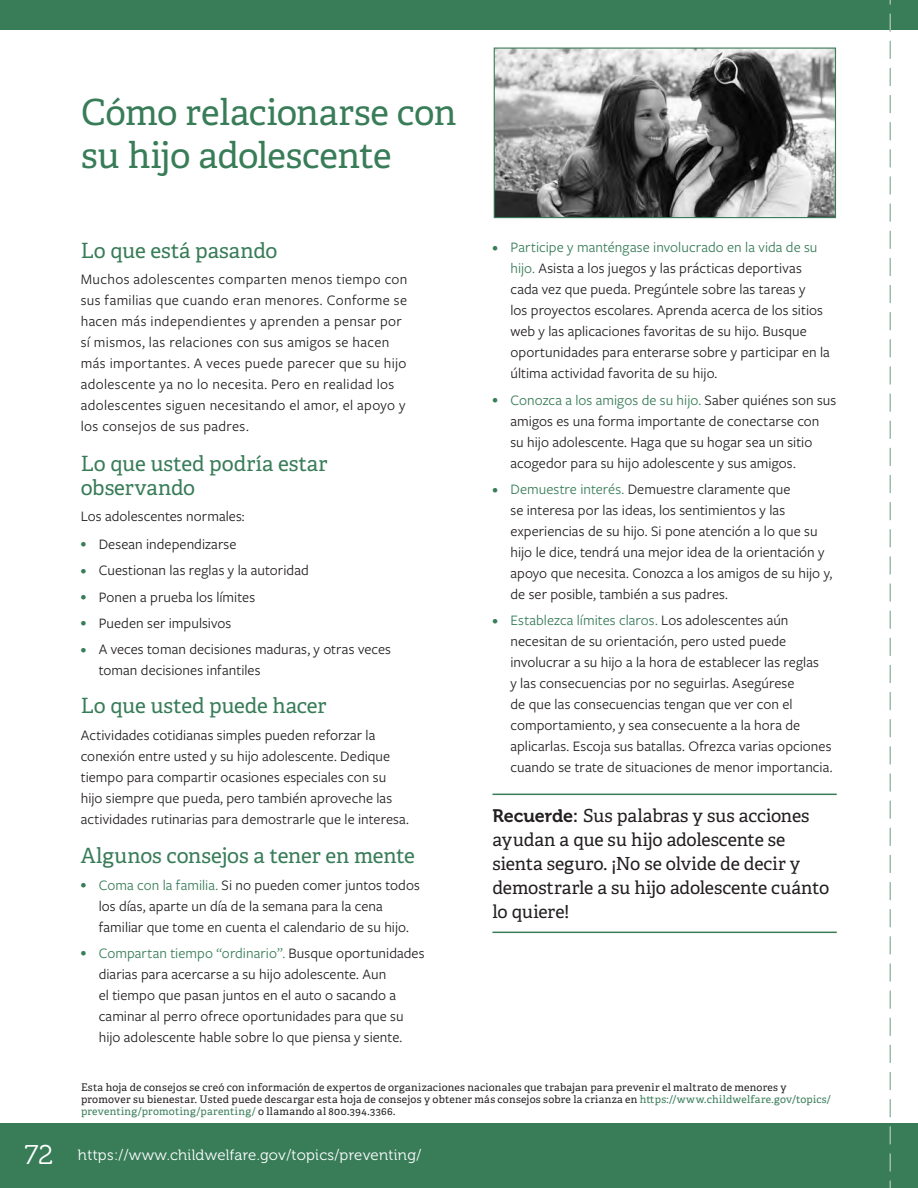
<style>
.page{position:relative;width:918px;height:1188px;background:#fff}
.page>*{position:absolute;margin:0;border:0;box-sizing:border-box;transform-origin:0 0}
.t1{font:36px/43.2px "Adelle PE";letter-spacing:-.01em;color:#387c58}
.t2{font:21px/24px "Adelle PE";letter-spacing:-.005em;color:#387c58}
.t3{font:18px/24px "Adelle PE";letter-spacing:-.005em;color:#231f20}
.t4{font:15px/21px "Freight Sans Pro";letter-spacing:.005em;color:#231f20}
.t5{font:15px/21px "Freight Sans Pro";letter-spacing:.025em;color:#231f20}
.t6{font:15px "Museo 300";letter-spacing:.02em;color:#fff}
.t7{font:10.5px/12px "Adelle PE";letter-spacing:.025em;color:#231f20}
.s1{font-size:12px;color:#387c58}
.s2{color:#387c58}
.s3{font-family:"Museo 700"}
.s4{font-size:27px}
</style>
<div class="page">
<div style="left:0;top:1123px;width:918px;height:65px;background:#387c58"></div>
<div style="left:0;top:0;width:918px;height:29px;background:#387c58"></div>
<svg style="left:890px;top:0;width:1px;height:1188px"></svg>
<hr style="left:493px;top:794px;width:344px;height:1px;background:#387c58">
<hr style="left:493px;top:932px;width:344px;height:1px;background:#387c58">
<img style="left:496px;top:50px;width:338px;height:166px">
<div style="left:494px;top:48px;width:342px;height:170px;border:1px solid #387c58"></div>
<h3 class="t1" style="left:81px;top:89px;width:377px">Cómo relacionarse con su hijo adolescente</h3>
<h4 class="t2" style="left:81px;top:237px;width:198px">Lo que está pasando</h4>
<p class="t5" style="left:81px;top:268px;width:328px">Muchos adolescentes comparten menos tiempo con sus familias que cuando eran menores. Conforme se hacen más independientes y aprenden a pensar por sí mismos, las relaciones con sus amigos se hacen más importantes. A veces puede parecer que su hijo adolescente ya no lo necesita. Pero en realidad los adolescentes siguen necesitando el amor, el apoyo y los consejos de sus padres.</p>
<h4 class="t2" style="left:81px;top:450px;width:248px">Lo que usted podría estar observando</h4>
<p class="t4" style="left:81px;top:505px;width:165px">Los adolescentes normales:</p>
<p class="t4" style="left:81px;top:533px;width:157px"><span class="s1">•</span> Desean independizarse</p>
<p class="t4" style="left:81px;top:559px;width:230px"><span class="s1">•</span> Cuestionan las reglas y la autoridad</p>
<p class="t4" style="left:81px;top:586px;width:176px"><span class="s1">•</span> Ponen a prueba los límites</p>
<p class="t4" style="left:81px;top:612px;width:152px"><span class="s1">•</span> Pueden ser impulsivos</p>
<p class="t4" style="left:99px;top:638px;width:294px;text-indent:-18px"><span class="s1">•</span> A veces toman decisiones maduras, y otras veces toman decisiones infantiles</p>
<h4 class="t2" style="left:81px;top:693px;width:247px">Lo que usted puede hacer</h4>
<p class="t4" style="left:81px;top:724px;width:330px">Actividades cotidianas simples pueden reforzar la conexión entre usted y su hijo adolescente. Dedique tiempo para compartir ocasiones especiales con su hijo siempre que pueda, pero también aproveche las actividades rutinarias para demostrarle que le interesa.</p>
<h4 class="t2" style="left:81px;top:843px;width:336px">Algunos consejos a tener en mente</h4>
<p class="t4" style="left:99px;top:874px;width:323px;text-indent:-18px"><span class="s1">•</span> <span class="s2">Coma con la familia.</span> Si no pueden comer juntos todos los días, aparte un día de la semana para la cena familiar que tome en cuenta el calendario de su hijo.</p>
<p class="t4" style="left:99px;top:942px;width:327px;text-indent:-18px"><span class="s1">•</span> <span class="s2">Compartan tiempo “ordinario”.</span> Busque oportunidades diarias para acercarse a su hijo adolescente. Aun<br>el tiempo que pasan juntos en el auto o sacando a caminar al perro ofrece oportunidades para que su hijo adolescente hable sobre lo que piensa y siente.</p>
<p class="t4" style="left:511px;top:236px;width:321px;text-indent:-18px"><span class="s1">•</span> <span class="s2">Participe y manténgase involucrado en la vida de su hijo.</span> Asista a los juegos y las prácticas deportivas cada vez que pueda. Pregúntele sobre las tareas y<br>los proyectos escolares. Aprenda acerca de los sitios web y las aplicaciones favoritas de su hijo. Busque oportunidades para enterarse sobre y participar en la última actividad favorita de su hijo.</p>
<p class="t4" style="left:511px;top:389px;width:327px;text-indent:-18px"><span class="s1">•</span> <span class="s2">Conozca a los amigos de su hijo.</span> Saber quiénes son sus amigos es una forma importante de conectarse con su hijo adolescente. Haga que su hogar sea un sitio acogedor para su hijo adolescente y sus amigos.</p>
<p class="t4" style="left:511px;top:478px;width:323px;text-indent:-18px"><span class="s1">•</span> <span class="s2">Demuestre interés.</span> Demuestre claramente que<br>se interesa por las ideas, los sentimientos y las experiencias de su hijo. Si pone atención a lo que su hijo le dice, tendrá una mejor idea de la orientación y apoyo que necesita. Conozca a los amigos de su hijo y, de ser posible, también a sus padres.</p>
<p class="t4" style="left:511px;top:609px;width:324px;text-indent:-18px"><span class="s1">•</span> <span class="s2">Establezca límites claros.</span> Los adolescentes aún necesitan de su orientación, pero usted puede involucrar a su hijo a la hora de establecer las reglas<br>y las consecuencias por no seguirlas. Asegúrese<br>de que las consecuencias tengan que ver con el comportamiento, y sea consecuente a la hora de aplicarlas. Escoja sus batallas. Ofrezca varias opciones cuando se trate de situaciones de menor importancia.</p>
<p class="t3" style="left:493px;top:803px;width:338px"><span class="s3">Recuerde:</span> Sus palabras y sus acciones ayudan a que su hijo adolescente se sienta seguro. ¡No se olvide de decir y demostrarle a su hijo adolescente cuánto lo quiere!</p>
<p class="t7" style="left:81px;top:1081px;width:751px">Esta hoja de consejos se creó con información de expertos de organizaciones nacionales que trabajan para prevenir el maltrato de menores y promover su bienestar. Usted puede descargar esta hoja de consejos y obtener más consejos sobre la crianza en <span class="s2">https://www.childwelfare.gov/topics/ preventing/promoting/parenting/</span> o llamando al 800.394.3366.</p>
<p class="t6" style="left:25px;top:1146px;width:398px"><span class="s4">72</span> https://www.childwelfare.gov/topics/preventing/</p>
</div>
